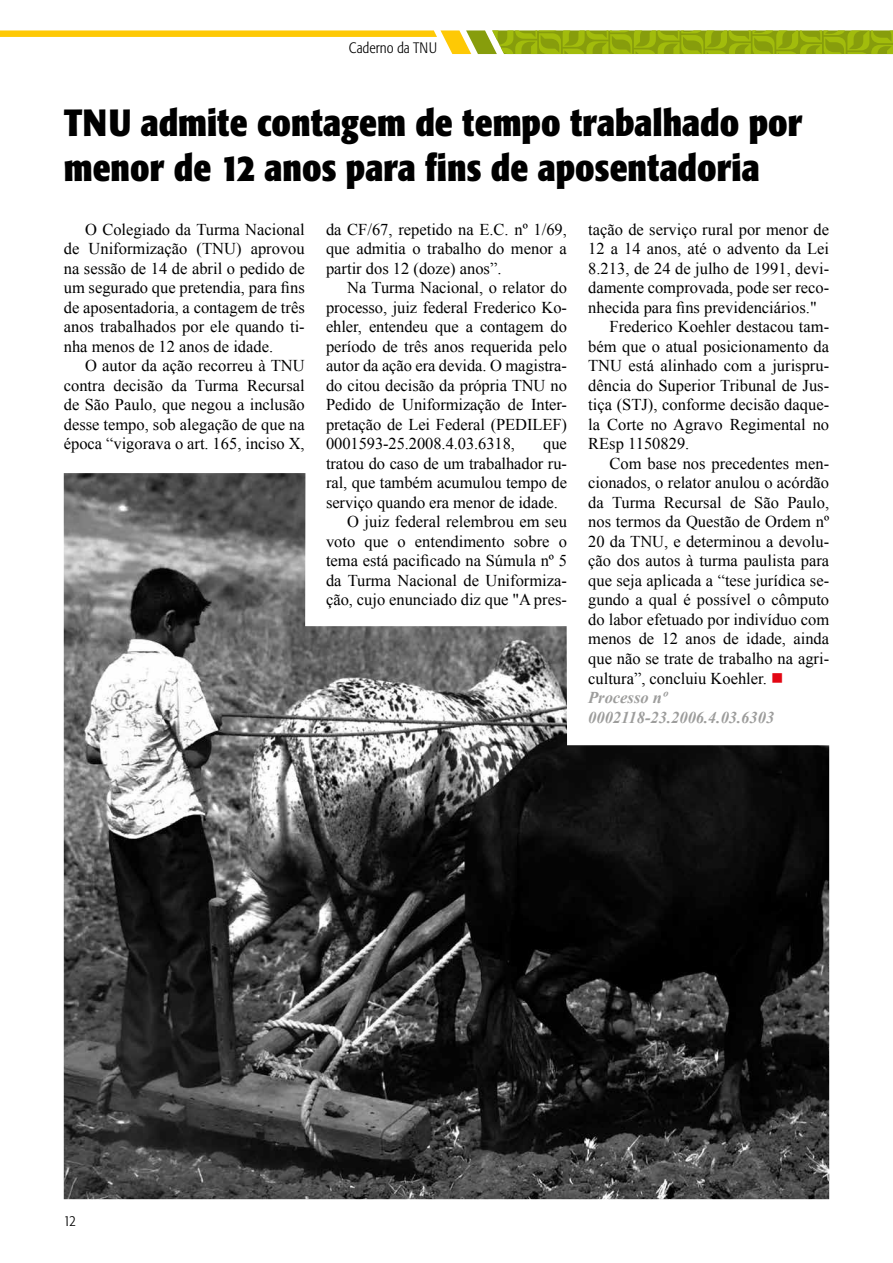
<style>
.page{position:relative;width:893px;height:1263px;background:#fff}
.page>*{position:absolute;margin:0;border:0;box-sizing:border-box;transform-origin:0 0}
.t1{font:700 condensed 37.5px/45px "Formata";color:#000}
.t2{font:16.5px/19.5px "Times New Roman";color:#000;text-align:justify}
.t3{font:italic 700 16.5px "Times New Roman";color:#9d9d9c}
.t4{font:300 condensed 15px "Formata";color:#000}
.s1{color:#e30613}
</style>
<div class="page">
<svg style="left:0;top:30px;width:893px;height:24px"></svg>
<img style="left:64px;top:473px;width:765px;height:726px">
<p class="t4" style="left:349px;top:39px;width:90px">Caderno da TNU</p>
<h1 class="t1" style="left:64px;top:100px;width:740px">TNU admite contagem de tempo trabalhado por menor de 12 anos para fins de aposentadoria</h1>
<p class="t2" style="left:64px;top:219px;width:242px;text-indent:21px">O Colegiado da Turma Nacional de Uniformização (TNU) aprovou na sessão de 14 de abril o pedido de um segurado que pretendia, para fins de aposentadoria, a contagem de três anos trabalhados por ele quando ti&shy;nha menos de 12 anos de idade.</p>
<p class="t2" style="left:64px;top:356px;width:242px;text-indent:21px">O autor da ação recorreu à TNU contra decisão da Turma Recursal de São Paulo, que negou a inclusão desse tempo, sob alegação de que na época “vigorava o art. 165, inciso X,</p>
<p class="t2" style="left:326px;top:219px;width:242px">da CF/67, repetido na E.C. nº 1/69, que admitia o trabalho do menor a partir dos 12 (doze) anos”.</p>
<p class="t2" style="left:326px;top:278px;width:243px;text-indent:21px">Na Turma Nacional, o relator do processo, juiz federal Frederico Ko&shy;ehler, entendeu que a contagem do período de três anos requerida pelo autor da ação era devida. O magistra&shy;do citou decisão da própria TNU no Pedido de Uniformização de Inter&shy;pretação de Lei Federal (PEDILEF)<br>0001593-25.2008.4.03.6318,</p>
<p class="t2" style="left:588px;top:219px;width:242px">tação de serviço rural por menor de</p>
<p class="t2" style="left:588px;top:239px;width:242px">12 a 14 anos, até o advento da Lei</p>
<p class="t2" style="left:588px;top:258px;width:242px">8.213, de 24 de julho de 1991, devi-</p>
<p class="t2" style="left:588px;top:278px;width:242px">damente comprovada, pode ser reco-</p>
<p class="t2" style="left:588px;top:297px;width:230px">nhecida para fins previdenciários."</p>
<p class="t2" style="left:609px;top:317px;width:221px">Frederico Koehler destacou tam-</p>
<p class="t2" style="left:588px;top:336px;width:242px">bém que o atual posicionamento da</p>
<p class="t2" style="left:588px;top:356px;width:242px">TNU está alinhado com a jurispru-</p>
<p class="t2" style="left:588px;top:375px;width:242px">dência do Superior Tribunal de Jus-</p>
<p class="t2" style="left:588px;top:395px;width:242px">tiça (STJ), conforme decisão daque-</p>
<p class="t2" style="left:588px;top:414px;width:242px">la Corte no Agravo Regimental no</p>
<p class="t2" style="left:588px;top:434px;width:103px">REsp 1150829.</p>
<p class="t2" style="left:609px;top:453px;width:221px">Com base nos precedentes men-</p>
<p class="t2" style="left:588px;top:473px;width:242px">cionados, o relator anulou o acórdão</p>
<p class="t2" style="left:588px;top:492px;width:242px">da Turma Recursal de São Paulo,</p>
<p class="t2" style="left:588px;top:512px;width:242px">nos termos da Questão de Ordem nº</p>
<p class="t2" style="left:588px;top:531px;width:242px">20 da TNU, e determinou a devolu-</p>
<p class="t2" style="left:588px;top:551px;width:242px">ção dos autos à turma paulista para</p>
<p class="t2" style="left:588px;top:570px;width:242px">que seja aplicada a “tese jurídica se-</p>
<p class="t2" style="left:588px;top:590px;width:242px">gundo a qual é possível o cômputo</p>
<p class="t2" style="left:588px;top:609px;width:242px">do labor efetuado por indivíduo com</p>
<p class="t2" style="left:588px;top:629px;width:242px">menos de 12 anos de idade, ainda</p>
<p class="t2" style="left:588px;top:648px;width:242px">que não se trate de trabalho na agri-</p>
<p class="t2" style="left:588px;top:668px;width:197px">cultura”, concluiu Koehler. <span class="s1">■</span></p>
<p class="t3" style="left:588px;top:686px;width:80px">Processo nº</p>
<p class="t3" style="left:588px;top:706px;width:188px">0002118-23.2006.4.03.6303</p>
<p class="t2" style="left:543px;top:434px;width:25px">que</p>
<p class="t2" style="left:326px;top:453px;width:242px">tratou do caso de um trabalhador ru-</p>
<p class="t2" style="left:326px;top:473px;width:242px">ral, que também acumulou tempo de</p>
<p class="t2" style="left:326px;top:492px;width:233px">serviço quando era menor de idade.</p>
<p class="t2" style="left:347px;top:512px;width:221px">O juiz federal relembrou em seu</p>
<p class="t2" style="left:326px;top:531px;width:242px">voto que o entendimento sobre o</p>
<p class="t2" style="left:326px;top:551px;width:242px">tema está pacificado na Súmula nº 5</p>
<p class="t2" style="left:326px;top:570px;width:242px">da Turma Nacional de Uniformiza-</p>
<p class="t2" style="left:326px;top:590px;width:242px">ção, cujo enunciado diz que "A pres-</p>
<p class="t4" style="left:64px;top:1212px;width:14px">12</p>
</div>
